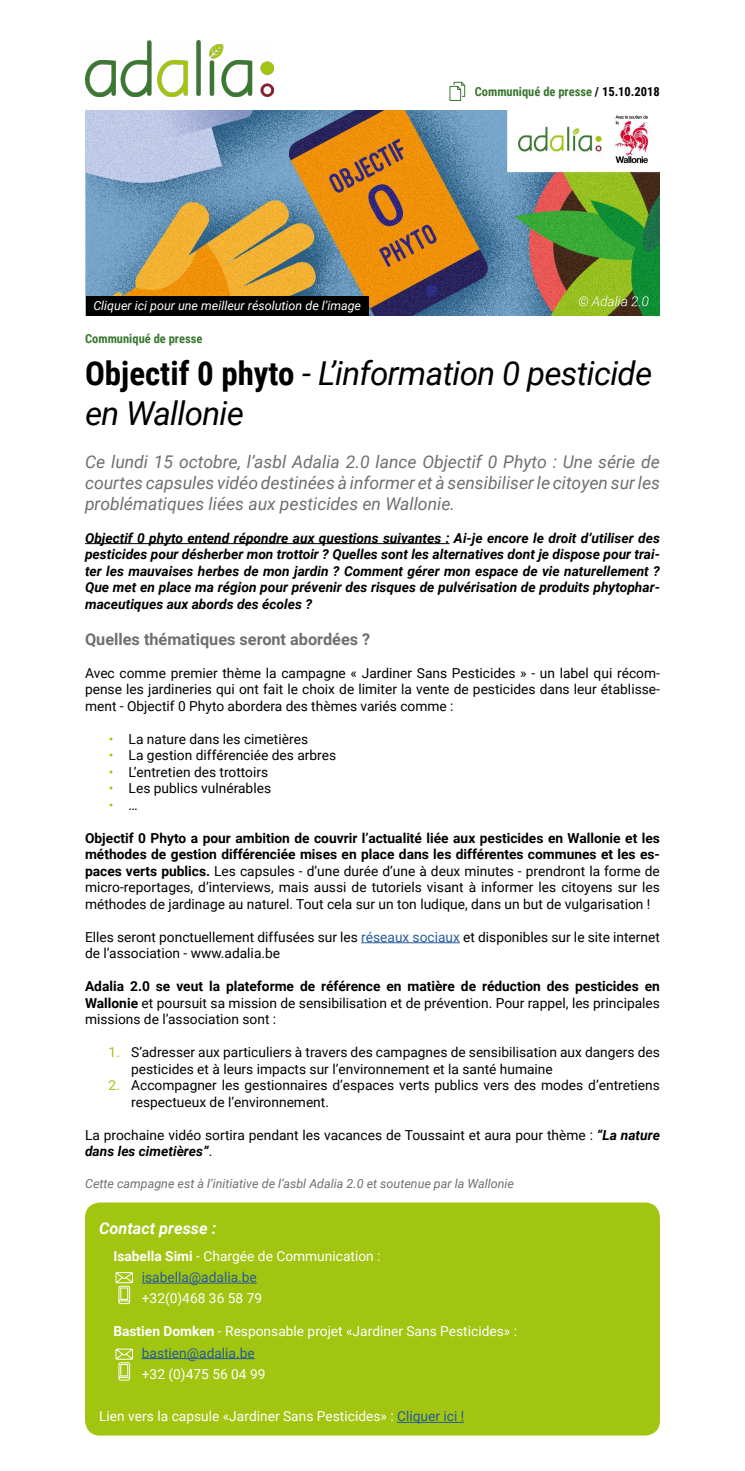
<style>
.page{position:relative;width:745px;height:1471px;background:#fff}
.page>*{position:absolute;margin:0;border:0;box-sizing:border-box;transform-origin:0 0}
.t1{font:italic 32.88px/39.5px "Roboto";letter-spacing:-.02em;color:#000}
.t2{font:italic 17.5px/21px "Roboto";color:#706f6f;text-align:justify}
.t3{font:700 16.25px "Roboto";color:#706f6f}
.t4{font:italic 700 16.25px "Roboto";color:#fff}
.t5{font:13.75px/16.5px "Roboto";color:#000}
.t6{font:italic 700 13.75px/16.5px "Roboto";color:#000;text-align:justify}
.t7{font:13.75px/21.2px "Roboto";color:#fff}
.t8{font:13.75px "Roboto";color:#a1c510}
.t9{font:italic 12.5px "Roboto";color:#706f6f}
.t10{font:700 12.5px "Roboto Condensed";color:#3b7731}
.t11{font:italic 12.5px "Roboto";color:#fff}
.s1{color:#000}
.s2{font-family:"Roboto Condensed";font-weight:700;font-style:normal}
.s3{color:#a1c510}
.s4{font-weight:700}
.s5{color:#275b9b}
.s6{font-weight:700;font-style:italic}
</style>
<div class="page">
<img style="left:85px;top:110px;width:574px;height:206px">
<hr style="left:85px;top:543px;width:364px;height:1px;background:#000">
<hr style="left:361px;top:942px;width:98px;height:1px;background:#275b9b">
<img style="left:85px;top:41px;width:188px;height:55px">
<div style="left:85px;top:1202px;width:574px;height:233px;background:#a1c510;border-radius:15px"></div>
<hr style="left:142px;top:1282px;width:115px;height:1px;background:#275b9b">
<hr style="left:142px;top:1358px;width:112px;height:1px;background:#275b9b">
<hr style="left:397px;top:1422px;width:67px;height:1px;background:#275b9b">
<svg style="left:115px;top:1272px;width:18px;height:32px"></svg>
<svg style="left:115px;top:1348px;width:18px;height:33px"></svg>
<svg style="left:449px;top:81px;width:16px;height:20px"></svg>
<div style="left:86px;top:297px;width:282px;height:19px;background:#000"></div>
<p class="t11" style="left:93px;top:296px;width:269px">Cliquer ici pour une meilleur résolution de l’image</p>
<p class="t10" style="left:85px;top:329px;width:119px">Communiqué de presse</p>
<p class="t10" style="left:474px;top:83px;width:187px">Communiqué de presse <span class="s1">/ 15.10.2018</span></p>
<h1 class="t1" style="left:85px;top:353px;width:568px"><span class="s2">Objectif 0 phyto</span> - L’information 0 pesticide en Wallonie</h1>
<p class="t2" style="left:85px;top:451px;width:576px">Ce lundi 15 octobre, l’asbl Adalia 2.0 lance Objectif 0 Phyto : Une série de courtes capsules vidéo destinées à informer et à sensibiliser le citoyen sur les problématiques liées aux pesticides en Wallonie.</p>
<p class="t6" style="left:85px;top:529px;width:576px">Objectif 0 phyto entend répondre aux questions suivantes : Ai-je encore le droit d’utiliser des pesticides pour désherber mon trottoir ? Quelles sont les alternatives dont je dispose pour trai&shy;ter les mauvaises herbes de mon jardin ? Comment gérer mon espace de vie naturellement ?<br>Que met en place ma région pour prévenir des risques de pulvérisation de produits phytophar&shy;maceutiques aux abords des écoles ?</p>
<p class="t3" style="left:85px;top:627px;width:286px">Quelles thématiques seront abordées ?</p>
<p class="t5" style="left:85px;top:664px;width:576px;text-align:justify">Avec comme premier thème la campagne « Jardiner Sans Pesticides » - un label qui récom&shy;pense les jardineries qui ont fait le choix de limiter la vente de pesticides dans leur établisse&shy;ment - Objectif 0 Phyto abordera des thèmes variés comme :</p>
<p class="t5" style="left:109px;top:730px;width:201px"><span class="s3">•</span> La nature dans les cimetières</p>
<p class="t5" style="left:109px;top:746px;width:229px"><span class="s3">•</span> La gestion différenciée des arbres</p>
<p class="t5" style="left:109px;top:763px;width:161px"><span class="s3">•</span> L’entretien des trottoirs</p>
<p class="t5" style="left:109px;top:779px;width:164px"><span class="s3">•</span> Les publics vulnérables</p>
<p class="t8" style="left:109px;top:795px;width:30px">• <span class="s1">…</span></p>
<p class="t5" style="left:85px;top:829px;width:576px;text-align:justify"><span class="s4">Objectif 0 Phyto a pour ambition de couvrir l’actualité liée aux pesticides en Wallonie et les méthodes de gestion différenciée mises en place dans les différentes communes et les es&shy;paces verts publics.</span> Les capsules - d’une durée d’une à deux minutes - prendront la forme de micro-reportages, d’interviews, mais aussi de tutoriels visant à informer les citoyens sur les méthodes de jardinage au naturel. Tout cela sur un ton ludique, dans un but de vulgarisation !</p>
<p class="t5" style="left:85px;top:928px;width:576px">Elles seront ponctuellement diffusées sur les <span class="s5">réseaux sociaux</span> et disponibles sur le site internet de l’association - www.adalia.be</p>
<p class="t5" style="left:85px;top:977px;width:576px;text-align:justify"><span class="s4">Adalia 2.0 se veut la plateforme de référence en matière de réduction des pesticides en Wallonie</span> et poursuit sa mission de sensibilisation et de prévention. Pour rappel, les principales missions de l’association sont :</p>
<p class="t5" style="left:131px;top:1043px;width:530px;text-indent:-22px"><span class="s3">1.</span> S’adresser aux particuliers à travers des campagnes de sensibilisation aux dangers des pesticides et à leurs impacts sur l’environnement et la santé humaine</p>
<p class="t5" style="left:131px;top:1076px;width:530px;text-indent:-22px"><span class="s3">2.</span> Accompagner les gestionnaires d’espaces verts publics vers des modes d’entretiens respectueux de l’environnement.</p>
<p class="t5" style="left:85px;top:1126px;width:576px">La prochaine vidéo sortira pendant les vacances de Toussaint et aura pour thème : <span class="s6">“La nature dans les cimetières”</span>.</p>
<p class="t9" style="left:85px;top:1174px;width:430px">Cette campagne est à l’initiative de l’asbl Adalia 2.0 et soutenue par la Wallonie</p>
<p class="t4" style="left:99px;top:1216px;width:118px">Contact presse :</p>
<p class="t7" style="left:142px;top:1244px;width:240px;text-indent:-28px"><span class="s4">Isabella Simi</span> - Chargée de Communication : <span class="s5">isabella@adalia.be</span></p>
<p class="t7" style="left:142px;top:1287px;width:122px">+32(0)468 36 58 79</p>
<p class="t7" style="left:142px;top:1320px;width:376px;text-indent:-28px"><span class="s4">Bastien Domken</span> - Responsable projet «Jardiner Sans Pesticides» : <span class="s5">bastien@adalia.be</span></p>
<p class="t7" style="left:142px;top:1362px;width:125px">+32 (0)475 56 04 99</p>
<p class="t7" style="left:99px;top:1405px;width:366px">Lien vers la capsule «Jardiner Sans Pesticides» : <span class="s5">Cliquer ici !</span></p>
</div>
